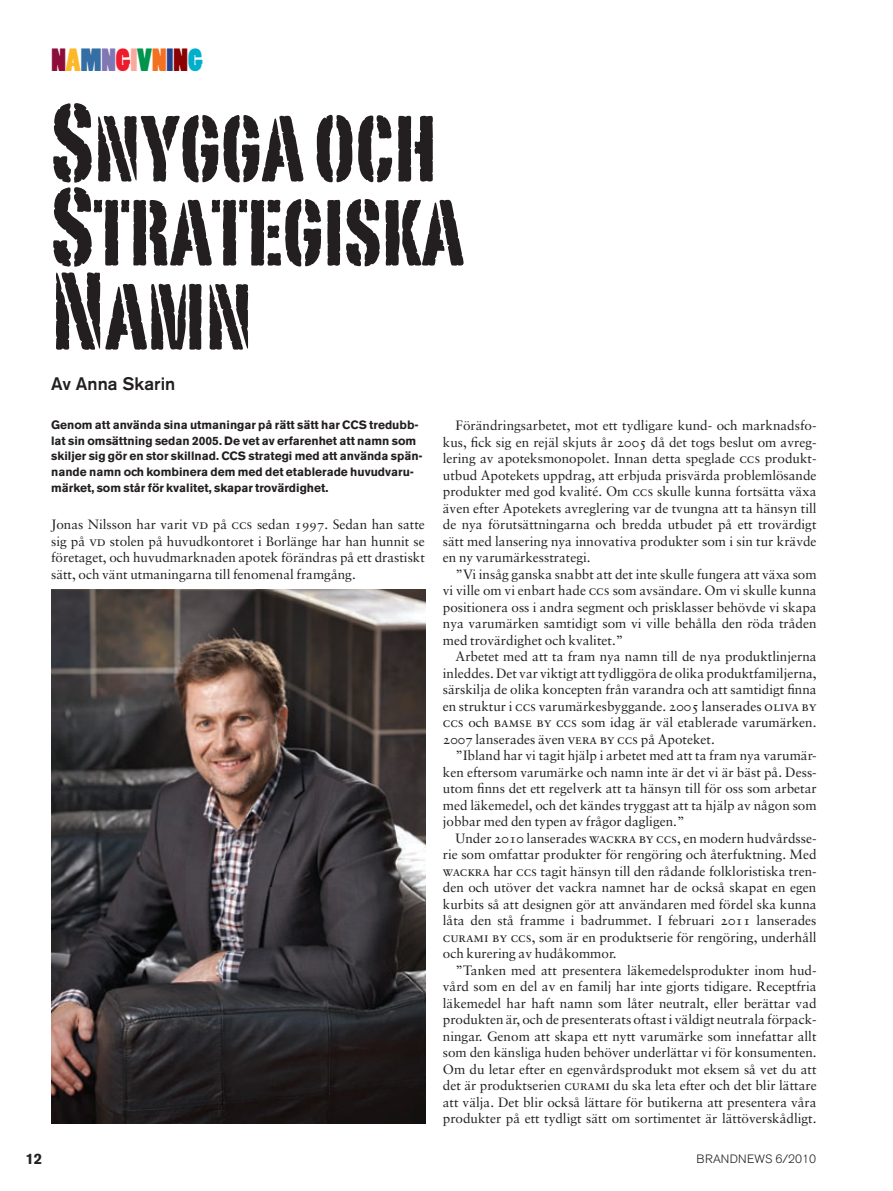
<style>
.page{position:relative;width:893px;height:1191px;background:#fff}
.page>*{position:absolute;margin:0;border:0;box-sizing:border-box;transform-origin:0 0}
.t1{font:108px/84px "Portago ITCTT";color:#231f20}
.t2{font:30px "Poplar Std";color:#8d0d3a}
.t3{font:500 18px "Akzidenz Grotesk BE";color:#231f20}
.t4{font:700 15px "Akzidenz Grotesk BE";color:#231f20}
.t5{font:13.5px/16.5px "Sabon";color:#231f20;text-align:justify}
.t6{font:700 12px/15.8px "Akzidenz Grotesk BE";color:#231f20}
.t7{font:300 12px "Akzidenz Grotesk BE";color:#231f20}
.s1{color:#fcb828}
.s2{color:#356ea4}
.s3{color:#8078b5}
.s4{color:#ee1b2c}
.s5{color:#f8aa9d}
.s6{color:#00944d}
.s7{color:#f37121}
.s8{color:#25408f}
.s9{color:#8b0202}
.s10{color:#00afca}
.s11{font-family:"Sabon Roman SC"}
</style>
<div class="page">
<img style="left:51px;top:589px;width:374px;height:534px">
<h2 class="t2" style="left:51px;top:44px;width:153px">N<span class="s1">A</span><span class="s2">M</span><span class="s3">N</span><span class="s4">G</span><span class="s5">I</span><span class="s6">V</span><span class="s7">N</span><span class="s8">I</span><span class="s9">N</span><span class="s10">G</span></h2>
<h1 class="t1" style="left:51px;top:99px;width:414px">Snygga och<br>Strategiska<br>Namn</h1>
<h3 class="t3" style="left:51px;top:373px;width:126px">Av Anna Skarin</h3>
<p class="t6" style="left:51px;top:417px;width:373px">Genom att använda sina utmaningar på rätt sätt har CCS tredubb&shy;lat sin omsättning sedan 2005. De vet av erfarenhet att namn som skiljer sig gör en stor skillnad. CCS strategi med att använda spän&shy;nande namn och kombinera dem med det etablerade huvudvaru&shy;märket, som står för kvalitet, skapar trovärdighet.</p>
<p class="t5" style="left:51px;top:516px;width:375px">Jonas Nilsson har varit <span class="s11">vd</span> på <span class="s11">ccs</span> sedan <span class="s11">1997</span>. Sedan han satte sig på <span class="s11">vd</span> stolen på huvudkontoret i Borlänge har han hunnit se företaget, och huvudmarknaden apotek förändras på ett drastiskt sätt, och vänt utmaningarna till fenomenal framgång.</p>
<p class="t5" style="left:443px;top:417px;width:375px;text-indent:13px">Förändringsarbetet, mot ett tydligare kund- och marknadsfo&shy;kus, fick sig en rejäl skjuts år <span class="s11">2005</span> då det togs beslut om avreg&shy;lering av apoteksmonopolet. Innan detta speglade <span class="s11">ccs</span> produkt&shy;utbud Apotekets uppdrag, att erbjuda prisvärda problemlösande produkter med god kvalité. Om <span class="s11">ccs</span> skulle kunna fortsätta växa även efter Apotekets avreglering var de tvungna att ta hänsyn till de nya förutsättningarna och bredda utbudet på ett trovärdigt sätt med lansering nya innovativa produkter som i sin tur krävde en ny varumärkesstrategi.</p>
<p class="t5" style="left:443px;top:565px;width:375px;text-indent:13px">”Vi insåg ganska snabbt att det inte skulle fungera att växa som vi ville om vi enbart hade <span class="s11">ccs</span> som avsändare. Om vi skulle kunna positionera oss i andra segment och prisklasser behövde vi skapa nya varumärken samtidigt som vi ville behålla den röda tråden med trovärdighet och kvalitet.”</p>
<p class="t5" style="left:443px;top:648px;width:375px;text-indent:13px">Arbetet med att ta fram nya namn till de nya produktlinjerna inleddes. Det var viktigt att tydliggöra de olika produktfamiljerna, särskilja de olika koncepten från varandra och att samtidigt finna en struktur i <span class="s11">ccs</span> varumärkesbyggande. <span class="s11">2005</span> lanserades <span class="s11">oliva by ccs</span> och <span class="s11">bamse by ccs</span> som idag är väl etablerade varumärken.<br><span class="s11">2007</span> lanserades även <span class="s11">vera by ccs</span> på Apoteket.</p>
<p class="t5" style="left:443px;top:747px;width:375px;text-indent:13px">”Ibland har vi tagit hjälp i arbetet med att ta fram nya varumär&shy;ken eftersom varumärke och namn inte är det vi är bäst på. Dess&shy;utom finns det ett regelverk att ta hänsyn till för oss som arbetar med läkemedel, och det kändes tryggast att ta hjälp av någon som jobbar med den typen av frågor dagligen.”</p>
<p class="t5" style="left:443px;top:829px;width:375px;text-indent:13px">Under <span class="s11">2010</span> lanserades <span class="s11">wackra by ccs</span>, en modern hudvårdsse&shy;rie som omfattar produkter för rengöring och återfuktning. Med <span class="s11">wackra</span> har <span class="s11">ccs</span> tagit hänsyn till den rådande folkloristiska tren&shy;den och utöver det vackra namnet har de också skapat en egen kurbits så att designen gör att användaren med fördel ska kunna låta den stå framme i badrummet. I februari <span class="s11">2011</span> lanserades <span class="s11">curami by ccs</span>, som är en produktserie för rengöring, underhåll och kurering av hudåkommor.</p>
<p class="t5" style="left:443px;top:961px;width:375px;text-indent:13px">”Tanken med att presentera läkemedelsprodukter inom hud&shy;vård som en del av en familj har inte gjorts tidigare. Receptfria läkemedel har haft namn som låter neutralt, eller berättar vad produkten är, och de presenterats oftast i väldigt neutrala förpack&shy;ningar. Genom att skapa ett nytt varumärke som innefattar allt som den känsliga huden behöver underlättar vi för konsumenten.<br>Om du letar efter en egenvårdsprodukt mot eksem så vet du att det är produktserien <span class="s11">curami</span> du ska leta efter och det blir lättare att välja. Det blir också lättare för butikerna att presentera våra produkter på ett tydligt sätt om sortimentet är lättöverskådligt.</p>
<p class="t4" style="left:25px;top:1149px;width:18px">12</p>
<p class="t7" style="left:696px;top:1152px;width:121px">BRANDNEWS 6/2010</p>
</div>
